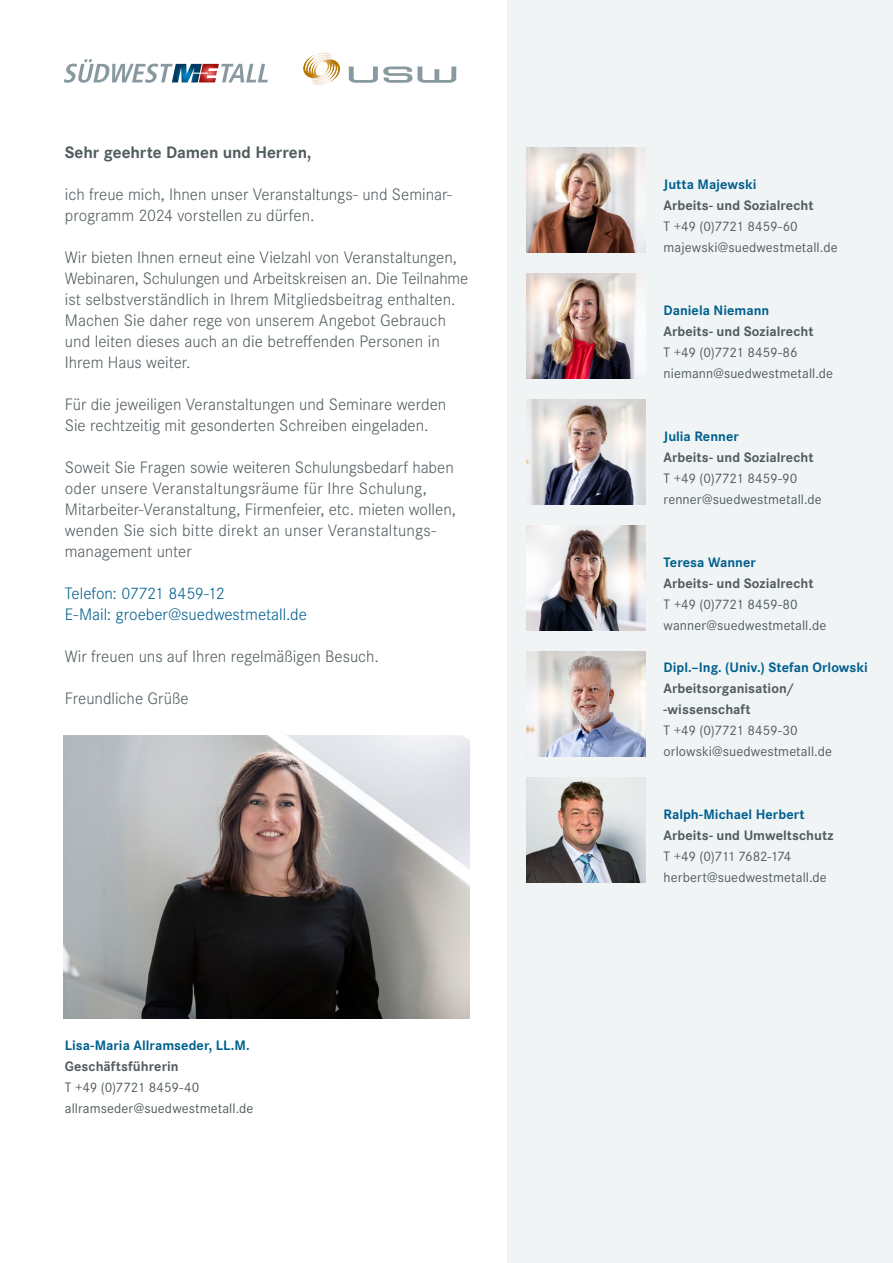
<style>
.page{position:relative;width:893px;height:1263px;background:#fff}
.page>*{position:absolute;margin:0;border:0;box-sizing:border-box;transform-origin:0 0}
.t1{font:300 17.25px/21px "Corporate S";color:#515c5f}
.t2{font:300 17.25px/21px "Corporate S";color:#00608e}
.t3{font:700 17.25px "Corporate S";letter-spacing:-.005em;color:#515c5f}
.t4{font:14.25px/21px "Corporate S";letter-spacing:.005em;color:#515c5f}
.t5{font:700 14.25px/21px "Corporate S";letter-spacing:.005em;color:#515c5f}
.t6{font:700 14.25px "Corporate S";color:#00608e}
</style>
<div class="page">
<svg style="left:64px;top:59px;width:204px;height:24px"></svg>
<div style="left:508px;top:0;width:385px;height:1263px;background:#f1f4f5"></div>
<img style="left:64px;top:735px;width:405px;height:284px">
<svg style="left:303px;top:52px;width:153px;height:33px"></svg>
<img style="left:527px;top:777px;width:118px;height:105px">
<img style="left:527px;top:147px;width:118px;height:105px">
<img style="left:527px;top:273px;width:118px;height:105px">
<img style="left:527px;top:399px;width:118px;height:105px">
<img style="left:527px;top:525px;width:118px;height:105px">
<img style="left:527px;top:651px;width:118px;height:105px">
<p class="t3" style="left:65px;top:140px;width:248px">Sehr geehrte Damen und Herren,</p>
<p class="t1" style="left:65px;top:183px;width:389px">ich freue mich, Ihnen unser Veranstaltungs- und Seminar&shy;programm 2024 vorstellen zu dürfen.</p>
<p class="t1" style="left:65px;top:246px;width:405px">Wir bieten Ihnen erneut eine Vielzahl von Veranstaltungen, Webinaren, Schulungen und Arbeitskreisen an. Die Teilnahme ist selbstverständlich in Ihrem Mitgliedsbeitrag enthalten.<br>Machen Sie daher rege von unserem Angebot Gebrauch und leiten dieses auch an die betreffenden Personen in Ihrem Haus weiter.</p>
<p class="t1" style="left:65px;top:393px;width:383px">Für die jeweiligen Veranstaltungen und Seminare werden<br>Sie rechtzeitig mit gesonderten Schreiben eingeladen.</p>
<p class="t1" style="left:65px;top:456px;width:393px">Soweit Sie Fragen sowie weiteren Schulungsbedarf haben oder unsere Veranstaltungsräume für Ihre Schulung, Mitarbeiter-Veranstaltung, Firmenfeier, etc. mieten wollen, wenden Sie sich bitte direkt an unser Veranstaltungs&shy;management unter</p>
<p class="t2" style="left:65px;top:582px;width:244px">Telefon: 07721 8459-12<br>E-Mail: groeber@suedwestmetall.de</p>
<p class="t1" style="left:65px;top:645px;width:316px">Wir freuen uns auf Ihren regelmäßigen Besuch.</p>
<p class="t1" style="left:65px;top:687px;width:125px">Freundliche Grüße</p>
<p class="t6" style="left:65px;top:1035px;width:186px">Lisa-Maria Allramseder, LL.M.</p>
<p class="t5" style="left:65px;top:1055px;width:115px">Geschäftsführerin</p>
<p class="t4" style="left:65px;top:1076px;width:190px">T +49 (0)7721 8459-40 allramseder@suedwestmetall.de</p>
<p class="t6" style="left:664px;top:174px;width:94px">Jutta Majewski</p>
<p class="t5" style="left:664px;top:194px;width:151px">Arbeits- und Sozialrecht</p>
<p class="t4" style="left:664px;top:215px;width:176px">T +49 (0)7721 8459-60 majewski@suedwestmetall.de</p>
<p class="t6" style="left:664px;top:300px;width:107px">Daniela Niemann</p>
<p class="t5" style="left:664px;top:320px;width:151px">Arbeits- und Sozialrecht</p>
<p class="t4" style="left:664px;top:341px;width:171px">T +49 (0)7721 8459-86 niemann@suedwestmetall.de</p>
<p class="t6" style="left:664px;top:426px;width:77px">Julia Renner</p>
<p class="t5" style="left:664px;top:446px;width:151px">Arbeits- und Sozialrecht</p>
<p class="t4" style="left:664px;top:467px;width:160px">T +49 (0)7721 8459-90 renner@suedwestmetall.de</p>
<p class="t6" style="left:664px;top:552px;width:94px">Teresa Wanner</p>
<p class="t5" style="left:664px;top:572px;width:151px">Arbeits- und Sozialrecht</p>
<p class="t4" style="left:664px;top:593px;width:164px">T +49 (0)7721 8459-80 wanner@suedwestmetall.de</p>
<p class="t6" style="left:664px;top:657px;width:206px">Dipl.–Ing. (Univ.) Stefan Orlowski</p>
<p class="t5" style="left:664px;top:677px;width:132px">Arbeitsorganisation/ -wissenschaft</p>
<p class="t4" style="left:664px;top:719px;width:170px">T +49 (0)7721 8459-30 orlowski@suedwestmetall.de</p>
<p class="t6" style="left:664px;top:805px;width:142px">Ralph-Michael Herbert</p>
<p class="t5" style="left:664px;top:824px;width:171px">Arbeits- und Umweltschutz</p>
<p class="t4" style="left:664px;top:845px;width:165px">T +49 (0)711 7682-174 herbert@suedwestmetall.de</p>
</div>
